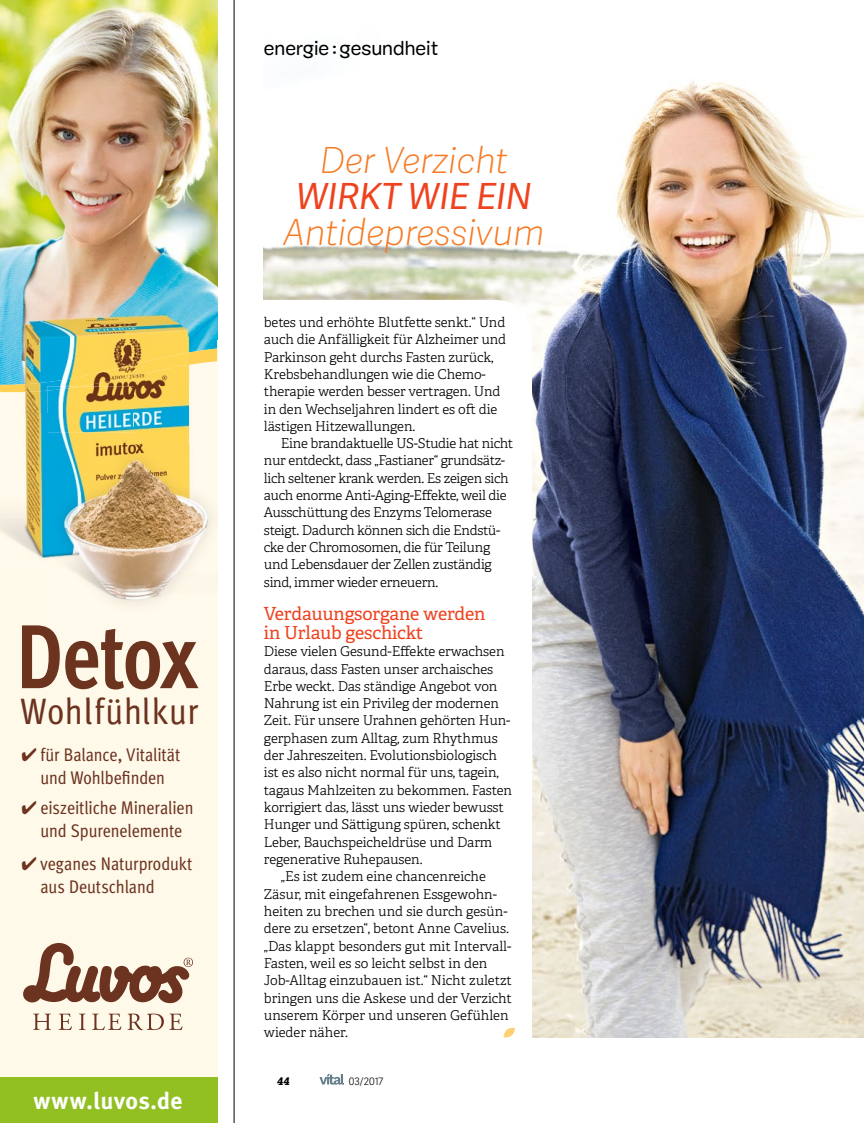
<style>
.page{position:relative;width:864px;height:1123px;background:#fff}
.page>*{position:absolute;margin:0;border:0;box-sizing:border-box;transform-origin:0 0}
.t1{font:700 90.75px "Meta Cond";letter-spacing:-.02em;color:#6c331f;scale:.95 1}
.t2{font:36.75px "Meta Cond";letter-spacing:.02em;color:#6c331f}
.t3{font:italic 100 36px "Adelle Sans";letter-spacing:-.005em;color:#f67a23}
.t4{font:italic 36px "Adelle Sans";letter-spacing:-.005em;color:#ef421e}
.t5{font:700 23.7px "Meta Plus";letter-spacing:.025em;color:#fff}
.t6{font:19.5px "Mija";color:#000}
.t7{font:18.3px/23.1px "Meta Cond";letter-spacing:-.005em;color:#6c331f;text-align:center}
.t8{font:18px/18.9px "Adelle";letter-spacing:-.01em;color:#ef421e}
.t9{font:300 13.5px/17.2px "Adelle";letter-spacing:-.005em;color:#000}
.t10{font:italic 800 10.5px "Adelle";color:#000}
.t11{font:300 10.2px "Adelle Sans";color:#000}
</style>
<div class="page">
<img style="left:264px;top:80px;width:599px;height:957px">
<svg style="left:264px;top:300px;width:267px;height:785px"></svg>
<svg style="left:319px;top:1073px;width:25px;height:11px"></svg>
<svg style="left:503px;top:1027px;width:11px;height:11px"></svg>
<hr style="left:234px;top:0;width:1px;height:1123px;background:#000">
<div style="left:0;top:129px;width:217px;height:994px;background:#fff9ea"></div>
<img style="left:0;top:0;width:217px;height:339px">
<div style="left:0;top:1077px;width:217px;height:46px;background:#92c023"></div>
<svg style="left:33px;top:1013px;width:18px;height:17px"></svg>
<svg style="left:58px;top:1013px;width:14px;height:17px"></svg>
<svg style="left:79px;top:1013px;width:6px;height:17px"></svg>
<svg style="left:92px;top:1013px;width:29px;height:17px"></svg>
<svg style="left:127px;top:1013px;width:55px;height:17px"></svg>
<svg style="left:23px;top:943px;width:170px;height:60px"></svg>
<img style="left:5px;top:392px;width:42px;height:21px">
<img style="left:127px;top:377px;width:63px;height:9px">
<img style="left:0;top:413px;width:47px;height:146px">
<img style="left:0;top:339px;width:127px;height:27px">
<img style="left:127px;top:339px;width:90px;height:9px">
<img style="left:0;top:366px;width:127px;height:26px">
<img style="left:127px;top:348px;width:90px;height:29px">
<img style="left:47px;top:627px;width:97px;height:14px">
<img style="left:47px;top:386px;width:143px;height:46px">
<img style="left:47px;top:432px;width:88px;height:46px">
<img style="left:135px;top:432px;width:55px;height:14px">
<img style="left:47px;top:478px;width:2px;height:80px">
<img style="left:47px;top:386px;width:33px;height:4px">
<img style="left:49px;top:446px;width:162px;height:158px">
<h1 class="t1" style="left:16px;top:603px;width:193px">Detox</h1>
<h2 class="t2" style="left:21px;top:690px;width:179px">Wohlfühlkur</h2>
<h3 class="t7" style="left:21px;top:742px;width:160px">✔ für Balance, Vitalität und Wohlbefinden</h3>
<h3 class="t7" style="left:21px;top:796px;width:173px">✔ eiszeitliche Mineralien und Spurenelemente</h3>
<h3 class="t7" style="left:40px;top:851px;width:153px;text-align:left;text-indent:-19px">✔ veganes Naturprodukt aus Deutschland</h3>
<h3 class="t5" style="left:33px;top:1086px;width:151px">www.luvos.de</h3>
<h3 class="t6" style="left:264px;top:38px;width:176px">energie:gesundheit</h3>
<h3 class="t3" style="left:319px;top:134px;width:190px">Der Verzicht</h3>
<h3 class="t4" style="left:296px;top:170px;width:237px">WIRKT WIE EIN</h3>
<h3 class="t3" style="left:283px;top:206px;width:263px">Antidepressivum</h3>
<p class="t9" style="left:264px;top:314px;width:244px">betes und erhöhte Blutfette senkt.“ Und auch die Anfälligkeit für Alzheimer und Parkinson geht durchs Fasten zurück, Krebsbehandlungen wie die Chemo&shy;therapie werden besser vertragen. Und in den Wechseljahren lindert es oft die lästigen Hitzewallungen.</p>
<p class="t9" style="left:264px;top:435px;width:251px;text-indent:17px">Eine brandaktuelle US-Studie hat nicht nur entdeckt, dass „Fastianer“ grundsätz&shy;lich seltener krank werden. Es zeigen sich auch enorme Anti-Aging-Effekte, weil die Ausschüttung des Enzyms Telomerase steigt. Dadurch können sich die Endstü&shy;cke der Chromosomen, die für Teilung und Lebensdauer der Zellen zuständig sind, immer wieder erneuern.</p>
<h3 class="t8" style="left:264px;top:604px;width:223px">Verdauungsorgane werden in Urlaub geschickt</h3>
<p class="t9" style="left:264px;top:643px;width:242px">Diese vielen Gesund-Effekte erwachsen</p>
<p class="t9" style="left:264px;top:660px;width:231px">daraus, dass Fasten unser archaisches</p>
<p class="t9" style="left:264px;top:677px;width:235px">Erbe weckt. Das ständige Angebot von</p>
<p class="t9" style="left:264px;top:695px;width:236px">Nahrung ist ein Privileg der modernen</p>
<p class="t9" style="left:264px;top:712px;width:248px">Zeit. Für unsere Urahnen gehörten Hun-</p>
<p class="t9" style="left:264px;top:729px;width:235px">gerphasen zum Alltag, zum Rhythmus</p>
<p class="t9" style="left:264px;top:747px;width:234px">der Jahreszeiten. Evolutionsbiologisch</p>
<p class="t9" style="left:264px;top:764px;width:236px">ist es also nicht normal für uns, tagein,</p>
<p class="t9" style="left:264px;top:781px;width:249px">tagaus Mahlzeiten zu bekommen. Fasten</p>
<p class="t9" style="left:264px;top:799px;width:241px">korrigiert das, lässt uns wieder bewusst</p>
<p class="t9" style="left:264px;top:816px;width:238px">Hunger und Sättigung spüren, schenkt</p>
<p class="t9" style="left:264px;top:833px;width:230px">Leber, Bauchspeicheldrüse und Darm</p>
<p class="t9" style="left:264px;top:851px;width:160px">regenerative Ruhepausen.</p>
<p class="t9" style="left:281px;top:868px;width:206px">„Es ist zudem eine chancenreiche</p>
<p class="t9" style="left:264px;top:885px;width:234px">Zäsur, mit eingefahrenen Essgewohn-</p>
<p class="t9" style="left:264px;top:903px;width:245px">heiten zu brechen und sie durch gesün-</p>
<p class="t9" style="left:264px;top:920px;width:246px">dere zu ersetzen“, betont Anne Cavelius.</p>
<p class="t9" style="left:264px;top:937px;width:249px">„Das klappt besonders gut mit Intervall-</p>
<p class="t9" style="left:264px;top:955px;width:225px">Fasten, weil es so leicht selbst in den</p>
<p class="t9" style="left:264px;top:972px;width:249px">Job-Alltag einzubauen ist.“ Nicht zuletzt</p>
<p class="t9" style="left:264px;top:989px;width:249px">bringen uns die Askese und der Verzicht</p>
<p class="t9" style="left:264px;top:1006px;width:246px">unserem Körper und unseren Gefühlen</p>
<p class="t9" style="left:264px;top:1024px;width:85px">wieder näher.</p>
<p class="t10" style="left:277px;top:1074px;width:14px">44</p>
<p class="t11" style="left:348px;top:1073px;width:36px">03/2017</p>
</div>
